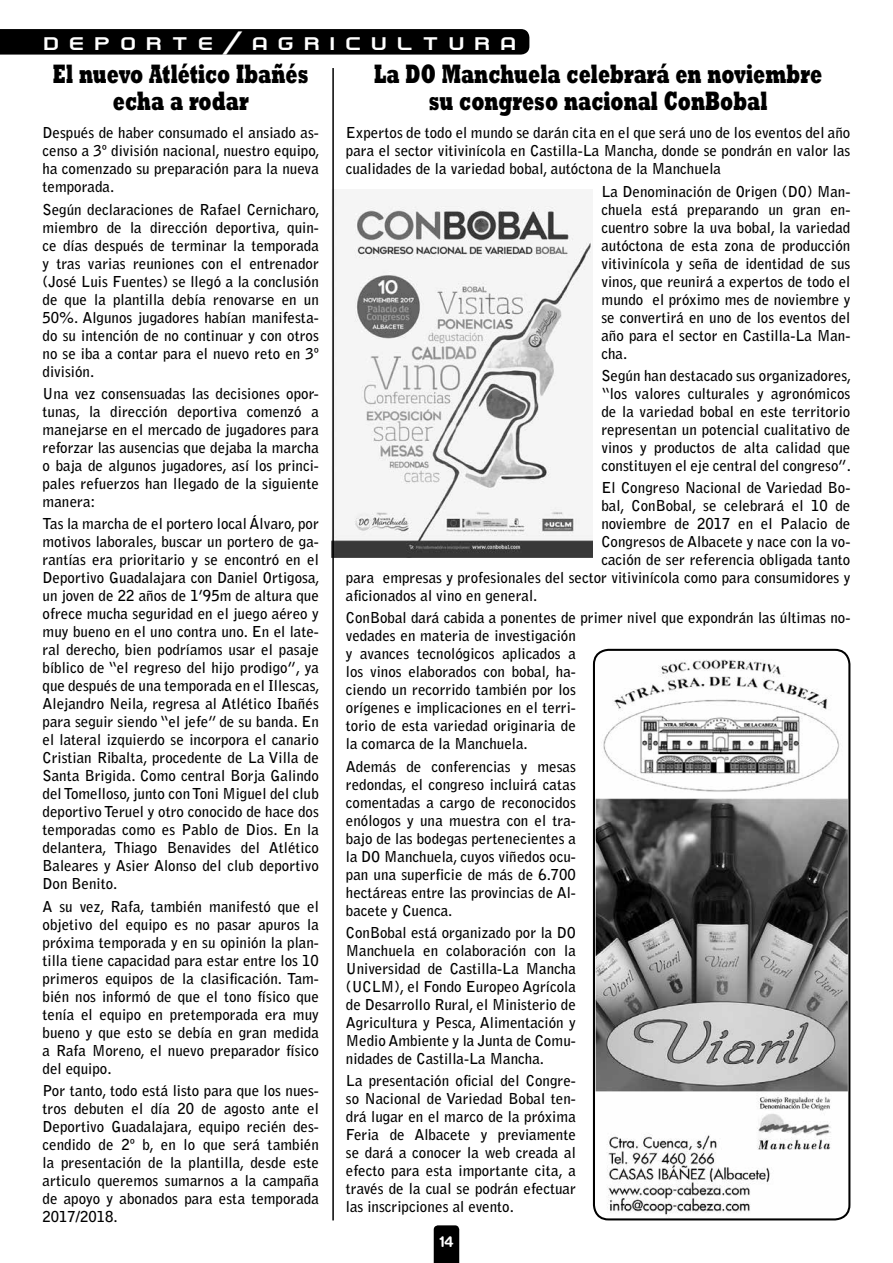
<style>
.page{position:relative;width:893px;height:1263px;background:#fff}
.page>*{position:absolute;margin:0;border:0;box-sizing:border-box;transform-origin:0 0}
.t1{font:800 27px/26.7px "Rockwell";color:#000;text-align:center;scale:.65 1}
.t2{font:24.75px "Empire Builder Document";letter-spacing:.31em;color:#fff;scale:1.18 1}
.t3{font:700 15px/18px "Bell Gothic Std";color:#000;text-align:justify}
.t4{font:700 13.5px "Rocko FLF";color:#fff}
</style>
<div class="page">
<svg style="left:0;top:29px;width:529px;height:26px;background:#050505"></svg>
<svg style="left:434px;top:1225px;width:25px;height:38px"></svg>
<img style="left:334px;top:190px;width:259px;height:367px">
<img style="left:596px;top:650px;width:252px;height:569px">
<div style="left:593px;top:649px;width:257px;height:571px;border:2px solid #000;border-radius:15px"></div>
<hr style="left:332px;top:68px;width:2px;height:1152px;background:#000">
<h2 class="t2" style="left:43px;top:28px;width:403px">deporte/agricultura</h2>
<h1 class="t1" style="left:53px;top:60px;width:395px">El nuevo Atlético Ibañés echa a rodar</h1>
<p class="t3" style="left:43px;top:124px;width:279px">Después de haber consumado el ansiado as&shy;censo a 3º división nacional, nuestro equipo, ha comenzado su preparación para la nueva temporada.</p>
<p class="t3" style="left:43px;top:200px;width:279px">Según declaraciones de Rafael Cernicharo, miembro de la dirección deportiva, quin&shy;ce días después de terminar la temporada y tras varias reuniones con el entrenador (José Luis Fuentes) se llegó a la conclusión de que la plantilla debía renovarse en un 50%. Algunos jugadores habían manifesta&shy;do su intención de no continuar y con otros no se iba a contar para el nuevo reto en 3º división.</p>
<p class="t3" style="left:43px;top:385px;width:278px">Una vez consensuadas las decisiones opor&shy;tunas, la dirección deportiva comenzó a manejarse en el mercado de jugadores para reforzar las ausencias que dejaba la marcha o baja de algunos jugadores, así los princi&shy;pales refuerzos han llegado de la siguiente manera:</p>
<p class="t3" style="left:43px;top:515px;width:279px">Tas la marcha de el portero local Álvaro, por motivos laborales, buscar un portero de ga&shy;rantías era prioritario y se encontró en el Deportivo Guadalajara con Daniel Ortigosa, un joven de 22 años de 1’95m de altura que ofrece mucha seguridad en el juego aéreo y muy bueno en el uno contra uno. En el late&shy;ral derecho, bien podríamos usar el pasaje bíblico de “el regreso del hijo prodigo”, ya que después de una temporada en el Illescas, Alejandro Neila, regresa al Atlético Ibañés para seguir siendo “el jefe” de su banda. En el lateral izquierdo se incorpora el canario Cristian Ribalta, procedente de La Villa de Santa Brigida. Como central Borja Galindo del Tomelloso, junto con Toni Miguel del club deportivo Teruel y otro conocido de hace dos temporadas como es Pablo de Dios. En la delantera, Thiago Benavides del Atlético Baleares y Asier Alonso del club deportivo Don Benito.</p>
<p class="t3" style="left:43px;top:897px;width:278px">A su vez, Rafa, también manifestó que el objetivo del equipo es no pasar apuros la próxima temporada y en su opinión la plan&shy;tilla tiene capacidad para estar entre los 10 primeros equipos de la clasificación. Tam&shy;bién nos informó de que el tono físico que tenía el equipo en pretemporada era muy bueno y que esto se debía en gran medida a Rafa Moreno, el nuevo preparador físico del equipo.</p>
<p class="t3" style="left:43px;top:1081px;width:278px">Por tanto, todo está listo para que los nues&shy;tros debuten el día 20 de agosto ante el Deportivo Guadalajara, equipo recién des&shy;cendido de 2º b, en lo que será también la presentación de la plantilla, desde este articulo queremos sumarnos a la campaña de apoyo y abonados para esta temporada 2017/2018.</p>
<h1 class="t1" style="left:374px;top:60px;width:691px">La DO Manchuela celebrará en noviembre su congreso nacional ConBobal</h1>
<p class="t3" style="left:346px;top:124px;width:506px">Expertos de todo el mundo se darán cita en el que será uno de los eventos del año para el sector vitivinícola en Castilla-La Mancha, donde se pondrán en valor las cualidades de la variedad bobal, autóctona de la Manchuela</p>
<p class="t3" style="left:601px;top:182px;width:251px">La Denominación de Origen (DO) Man&shy;chuela está preparando un gran en&shy;cuentro sobre la uva bobal, la variedad autóctona de esta zona de producción vitivinícola y seña de identidad de sus vinos, que reunirá a expertos de todo el mundo el próximo mes de noviembre y se convertirá en uno de los eventos del año para el sector en Castilla-La Man&shy;cha.</p>
<p class="t3" style="left:601px;top:367px;width:251px">Según han destacado sus organizadores, “los valores culturales y agronómicos de la variedad bobal en este territorio representan un potencial cualitativo de vinos y productos de alta calidad que constituyen el eje central del congreso”.</p>
<p class="t3" style="left:601px;top:479px;width:250px">El Congreso Nacional de Variedad Bo-</p>
<p class="t3" style="left:601px;top:497px;width:251px">bal, ConBobal, se celebrará el 10 de</p>
<p class="t3" style="left:601px;top:515px;width:250px">noviembre de 2017 en el Palacio de</p>
<p class="t3" style="left:601px;top:533px;width:251px">Congresos de Albacete y nace con la vo-</p>
<p class="t3" style="left:601px;top:551px;width:250px">cación de ser referencia obligada tanto</p>
<p class="t3" style="left:346px;top:569px;width:506px">para empresas y profesionales del sector vitivinícola como para consumidores y</p>
<p class="t3" style="left:346px;top:587px;width:193px">aficionados al vino en general.</p>
<p class="t3" style="left:346px;top:609px;width:506px;text-align:left">ConBobal dará cabida a ponentes de primer nivel que expondrán las últimas no&shy;vedades en materia de investigación<br>y avances tecnológicos aplicados a<br>los vinos elaborados con bobal, ha-<br>ciendo un recorrido también por los<br>orígenes e implicaciones en el terri-<br>torio de esta variedad originaria de<br>la comarca de la Manchuela.</p>
<p class="t3" style="left:346px;top:757px;width:232px">Además de conferencias y mesas redondas, el congreso incluirá catas comentadas a cargo de reconocidos enólogos y una muestra con el tra&shy;bajo de las bodegas pertenecientes a la DO Manchuela, cuyos viñedos ocu&shy;pan una superficie de más de 6.700 hectáreas entre las provincias de Al&shy;bacete y Cuenca.</p>
<p class="t3" style="left:346px;top:924px;width:232px">ConBobal está organizado por la DO Manchuela en colaboración con la Universidad de Castilla-La Mancha (UCLM), el Fondo Europeo Agrícola de Desarrollo Rural, el Ministerio de Agricultura y Pesca, Alimentación y Medio Ambiente y la Junta de Comu&shy;nidades de Castilla-La Mancha.</p>
<p class="t3" style="left:346px;top:1072px;width:232px">La presentación oficial del Congre&shy;so Nacional de Variedad Bobal ten&shy;drá lugar en el marco de la próxima Feria de Albacete y previamente se dará a conocer la web creada al efecto para esta importante cita, a través de la cual se podrán efectuar las inscripciones al evento.</p>
<p class="t4" style="left:439px;top:1233px;width:15px">14</p>
</div>
